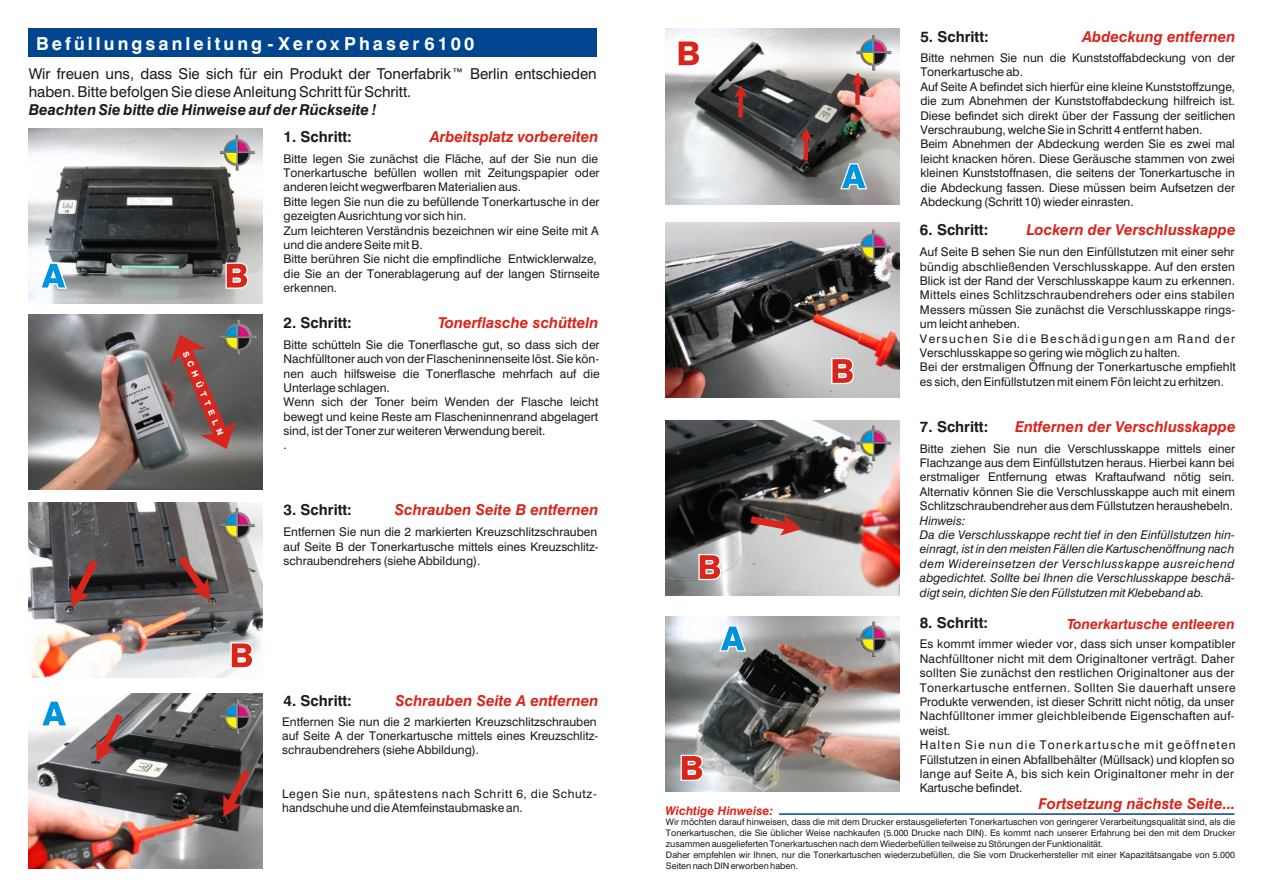
<style>
.page{position:relative;width:1263px;height:894px;background:#fff}
.page>*{position:absolute;margin:0;border:0;box-sizing:border-box;transform-origin:0 0}
.t1{font:700 18px "Swiss 721 BT";letter-spacing:.17em;color:#fff}
.t2{font:italic 700 15px "Swiss 721 BT";color:#d9261c}
.t3{font:15px/18px "Swiss 721 BT";color:#1f1a17}
.t4{font:700 15px "Swiss 721 BT";color:#1f1a17}
.t5{font:italic 700 15px "Swiss 721 BT";color:#1f1a17}
.t6{font:italic 700 13.95px "Swiss 721 BT";color:#d9261c}
.t7{font:12px/14.4px "Swiss 721 BT";color:#1f1a17}
.t8{font:12px/14.4px "Swiss 721 BT";letter-spacing:.02em;color:#1f1a17}
.t9{font:italic 12px/14.4px "Swiss 721 BT";letter-spacing:.005em;color:#1f1a17}
.t10{font:12px/14.4px "Swiss 721 BT";letter-spacing:.055em;color:#1f1a17}
.t11{font:italic 700 12px "Swiss 721 BT";color:#d9261c}
.t12{font:9px/10.8px "Swiss 721 BT";color:#1f1a17}
.t13{font:800 8.25px "Swiss 721 BT";color:#fff}
</style>
<div class="page">
<img style="left:666px;top:616px;width:234px;height:176px">
<img style="left:666px;top:420px;width:234px;height:175px">
<img style="left:666px;top:222px;width:234px;height:176px">
<img style="left:666px;top:29px;width:234px;height:175px">
<img style="left:29px;top:693px;width:234px;height:175px">
<img style="left:29px;top:502px;width:234px;height:176px">
<img style="left:29px;top:128px;width:234px;height:175px">
<div style="left:29px;top:29px;width:568px;height:28px;background:#00458f"></div>
<svg style="left:40px;top:263px;width:27px;height:26px"></svg>
<svg style="left:226px;top:263px;width:22px;height:26px"></svg>
<img style="left:220px;top:136px;width:35px;height:35px">
<img style="left:220px;top:508px;width:35px;height:35px">
<img style="left:220px;top:699px;width:35px;height:36px">
<img style="left:856px;top:35px;width:35px;height:35px">
<img style="left:856px;top:426px;width:35px;height:35px">
<img style="left:856px;top:621px;width:35px;height:35px">
<img style="left:856px;top:229px;width:35px;height:35px">
<hr style="left:779px;top:813px;width:455px;height:2px;background:#00458f">
<img style="left:29px;top:314px;width:234px;height:176px">
<svg style="left:170px;top:335px;width:66px;height:114px;background:#875854"></svg>
<img style="left:221px;top:321px;width:35px;height:35px">
<svg style="left:231px;top:642px;width:22px;height:26px"></svg>
<svg style="left:41px;top:700px;width:27px;height:27px"></svg>
<svg style="left:71px;top:560px;width:27px;height:47px"></svg>
<svg style="left:179px;top:556px;width:31px;height:45px"></svg>
<svg style="left:223px;top:770px;width:27px;height:47px"></svg>
<svg style="left:96px;top:714px;width:27px;height:48px"></svg>
<svg style="left:677px;top:40px;width:23px;height:27px"></svg>
<svg style="left:840px;top:163px;width:27px;height:26px"></svg>
<svg style="left:734px;top:85px;width:13px;height:32px"></svg>
<svg style="left:851px;top:72px;width:13px;height:33px"></svg>
<svg style="left:799px;top:128px;width:13px;height:33px"></svg>
<svg style="left:831px;top:358px;width:23px;height:26px"></svg>
<svg style="left:698px;top:554px;width:23px;height:26px"></svg>
<svg style="left:751px;top:515px;width:51px;height:21px"></svg>
<svg style="left:681px;top:755px;width:22px;height:26px"></svg>
<svg style="left:719px;top:625px;width:27px;height:27px"></svg>
<h1 class="t1" style="left:36px;top:36px;width:440px">Befüllungsanleitung - Xerox Phaser 6100</h1>
<p class="t3" style="left:29px;top:66px;width:570px">Wir freuen uns, dass Sie sich für ein Produkt der Tonerfabrik™ Berlin entschieden haben. Bitte befolgen Sie diese Anleitung Schritt für Schritt.</p>
<p class="t5" style="left:29px;top:104px;width:350px">Beachten Sie bitte die Hinweise auf der Rückseite !</p>
<p class="t13" style="left:189px;top:350px;width:92px;rotate:67deg">SCHÜTTELN</p>
<p class="t4" style="left:284px;top:130px;width:70px">1. Schritt:</p>
<p class="t7" style="left:284px;top:152px;width:318px">Bitte legen Sie zunächst die Fläche, auf der Sie nun die Tonerkartusche befüllen wollen mit Zeitungspapier oder anderen leicht wegwerfbaren Materialien aus.<br>Bitte legen Sie nun die zu befüllende Tonerkartusche in der gezeigten Ausrichtung vor sich hin.<br>Zum leichteren Verständnis bezeichnen wir eine Seite mit A und die andere Seite mit B.<br>Bitte berühren Sie nicht die empfindliche Entwicklerwalze, die Sie an der Tonerablagerung auf der langen Stirnseite erkennen.</p>
<p class="t2" style="left:430px;top:130px;width:170px">Arbeitsplatz vorbereiten</p>
<p class="t2" style="left:438px;top:316px;width:162px">Tonerflasche schütteln</p>
<p class="t4" style="left:284px;top:316px;width:70px">2. Schritt:</p>
<p class="t7" style="left:284px;top:338px;width:318px">Bitte schütteln Sie die Tonerflasche gut, so dass sich der Nachfülltoner auch von der Flascheninnenseite löst. Sie kön&shy;nen auch hilfsweise die Tonerflasche mehrfach auf die Unterlage schlagen.<br>Wenn sich der Toner beim Wenden der Flasche leicht bewegt und keine Reste am Flascheninnenrand abgelagert sind, ist der Toner zur weiteren Verwendung bereit.<br>.</p>
<p class="t2" style="left:395px;top:504px;width:205px">Schrauben Seite B entfernen</p>
<p class="t4" style="left:284px;top:504px;width:70px">3. Schritt:</p>
<p class="t7" style="left:284px;top:526px;width:317px;text-align:justify">Entfernen Sie nun die 2 markierten Kreuzschlitzschrauben auf Seite B der Tonerkartusche mittels eines Kreuzschlitz&shy;schraubendrehers (siehe Abbildung).</p>
<p class="t2" style="left:396px;top:694px;width:205px">Schrauben Seite A entfernen</p>
<p class="t4" style="left:284px;top:694px;width:70px">4. Schritt:</p>
<p class="t7" style="left:282px;top:715px;width:318px;text-align:justify">Entfernen Sie nun die 2 markierten Kreuzschlitzschrauben auf Seite A der Tonerkartusche mittels eines Kreuzschlitz&shy;schraubendrehers (siehe Abbildung).</p>
<p class="t10" style="left:282px;top:787px;width:316px">Legen Sie nun, spätestens nach Schritt 6, die Schutz&shy;handschuhe und die Atemfeinstaubmaske an.</p>
<p class="t4" style="left:920px;top:31px;width:70px">5. Schritt:</p>
<p class="t7" style="left:920px;top:52px;width:316px">Bitte nehmen Sie nun die Kunststoffabdeckung von der Tonerkartusche ab.<br>Auf Seite A befindet sich hierfür eine kleine Kunststoffzunge, die zum Abnehmen der Kunststoffabdeckung hilfreich ist.<br>Diese befindet sich direkt über der Fassung der seitlichen Verschraubung, welche Sie in Schritt 4 entfernt haben.<br>Beim Abnehmen der Abdeckung werden Sie es zwei mal leicht knacken hören. Diese Geräusche stammen von zwei kleinen Kunststoffnasen, die seitens der Tonerkartusche in die Abdeckung fassen. Diese müssen beim Aufsetzen der Abdeckung (Schritt 10) wieder einrasten.</p>
<p class="t2" style="left:1083px;top:31px;width:154px">Abdeckung entfernen</p>
<p class="t4" style="left:920px;top:224px;width:70px">6. Schritt:</p>
<p class="t7" style="left:920px;top:246px;width:318px">Auf Seite B sehen Sie nun den Einfüllstutzen mit einer sehr bündig abschließenden Verschlusskappe. Auf den ersten Blick ist der Rand der Verschlusskappe kaum zu erkennen.<br>Mittels eines Schlitzschraubendrehers oder eins stabilen Messers müssen Sie zunächst die Verschlusskappe rings&shy;um leicht anheben.<br>Versuchen Sie die Beschädigungen am Rand der Verschlusskappe so gering wie möglich zu halten.<br>Bei der erstmaligen Öffnung der Tonerkartusche empfiehlt es sich, den Einfüllstutzen mit einem Fön leicht zu erhitzen.</p>
<p class="t2" style="left:1026px;top:224px;width:211px">Lockern der Verschlusskappe</p>
<p class="t4" style="left:920px;top:420px;width:70px">7. Schritt:</p>
<p class="t7" style="left:920px;top:442px;width:317px;text-align:justify">Bitte ziehen Sie nun die Verschlusskappe mittels einer Flachzange aus dem Einfüllstutzen heraus. Hierbei kann bei erstmaliger Entfernung etwas Kraftaufwand nötig sein.<br>Alternativ können Sie die Verschlusskappe auch mit einem Schlitzschraubendreher aus dem Füllstutzen heraushebeln.</p>
<p class="t9" style="left:920px;top:514px;width:316px">Hinweis:<br>Da die Verschlusskappe recht tief in den Einfüllstutzen hin&shy;einragt, ist in den meisten Fällen die Kartuschenöffnung nach dem Widereinsetzen der Verschlusskappe ausreichend abgedichtet. Sollte bei Ihnen die Verschlusskappe beschä&shy;digt sein, dichten Sie den Füllstutzen mit Klebeband ab.</p>
<p class="t2" style="left:1015px;top:420px;width:222px">Entfernen der Verschlusskappe</p>
<p class="t4" style="left:920px;top:617px;width:70px">8. Schritt:</p>
<p class="t8" style="left:920px;top:638px;width:318px">Es kommt immer wieder vor, dass sich unser kompatibler Nachfülltoner nicht mit dem Originaltoner verträgt. Daher sollten Sie zunächst den restlichen Originaltoner aus der Tonerkartusche entfernen. Sollten Sie dauerhaft unsere Produkte verwenden, ist dieser Schritt nicht nötig, da unser Nachfülltoner immer gleichbleibende Eigenschaften auf&shy;weist.<br>Halten Sie nun die Tonerkartusche mit geöffneten Füllstutzen in einen Abfallbehälter (Müllsack) und klopfen so lange auf Seite A, bis sich kein Originaltoner mehr in der Kartusche befindet.</p>
<p class="t6" style="left:1067px;top:618px;width:169px">Tonerkartusche entleeren</p>
<p class="t2" style="left:1039px;top:798px;width:198px">Fortsetzung nächste Seite...</p>
<p class="t11" style="left:666px;top:806px;width:109px">Wichtige Hinweise:</p>
<p class="t12" style="left:666px;top:818px;width:571px">Wir möchten darauf hinweisen, dass die mit dem Drucker erstausgelieferten Tonerkartuschen von geringerer Verarbeitungsqualität sind, als die Tonerkartuschen, die Sie üblicher Weise nachkaufen (5.000 Drucke nach DIN). Es kommt nach unserer Erfahrung bei den mit dem Drucker zusammen ausgelieferten Tonerkartuschen nach dem Wiederbefüllen teilweise zu Störungen der Funktionalität.<br>Daher empfehlen wir Ihnen, nur die Tonerkartuschen wiederzubefüllen, die Sie vom Druckerhersteller mit einer Kapazitätsangabe von 5.000<br>Seiten nach DIN erworben haben.</p>
</div>
